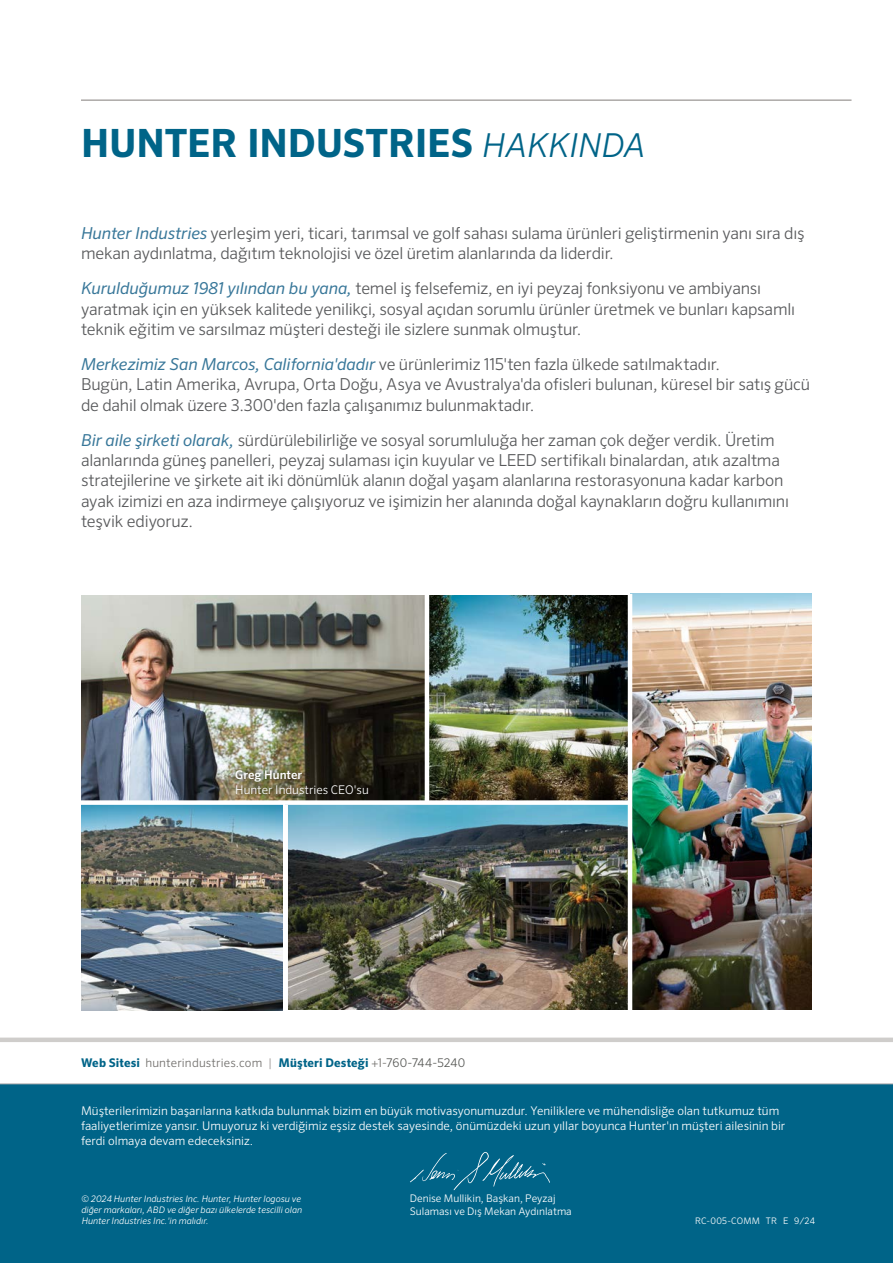
<style>
.page{position:relative;width:893px;height:1263px;background:#fff}
.page>*{position:absolute;margin:0;border:0;box-sizing:border-box;transform-origin:0 0}
.t1{font:700 39px "Sero Pro";letter-spacing:-.005em;color:#006488}
.t2{font:300 16.5px/20.2px "Sero Pro";letter-spacing:-.015em;color:#58595b}
.t3{font:300 12px/15px "Sero Pro";color:#fff}
.t4{font:700 12px "Sero Pro";letter-spacing:.01em;color:#006488}
.t5{font:500 12px "Sero Pro";color:#fff}
.t6{font:300 10.5px/12.6px "Sero Pro";color:#fff}
.t7{font:italic 300 9px/10.8px "Sero Pro";color:#fff}
.t8{font:300 9px "Sero Pro";letter-spacing:.02em;color:#fff}
.s1{font-weight:300;font-style:italic;font-size:33px}
.s2{font-weight:400;font-style:italic;color:#387799}
.s3{font-weight:300;color:#716f6c}
.s4{font-weight:300;color:#9c9896}
.s5{font-weight:300;color:#585956}
</style>
<div class="page">
<div style="left:0;top:1037px;width:893px;height:5px;background:#cfcdcb"></div>
<div style="left:0;top:1084px;width:893px;height:179px;background:#006488"></div>
<hr style="left:0;top:1084px;width:893px;height:1px;background:#a7a9ac">
<hr style="left:81px;top:99px;width:770px;height:2px;background:#aca9a7">
<img style="left:81px;top:805px;width:202px;height:205px">
<img style="left:632px;top:594px;width:180px;height:416px">
<img style="left:81px;top:595px;width:547px;height:205px">
<img style="left:288px;top:805px;width:340px;height:205px">
<div style="left:229px;top:763px;width:146px;height:38px;background:#000;opacity:.47"></div>
<hr style="left:425px;top:594px;width:4px;height:208px;background:#fff">
<svg style="left:410px;top:1152px;width:140px;height:38px"></svg>
<h1 class="t1" style="left:81px;top:120px;width:566px">HUNTER INDUSTRIES <span class="s1">HAKKINDA</span></h1>
<p class="t2" style="left:81px;top:223px;width:725px"><span class="s2">Hunter Industries</span> yerleşim yeri, ticari, tarımsal ve golf sahası sulama ürünleri geliştirmenin yanı sıra dış mekan aydınlatma, dağıtım teknolojisi ve özel üretim alanlarında da liderdir.</p>
<p class="t2" style="left:81px;top:278px;width:715px"><span class="s2">Kurulduğumuz 1981 yılından bu yana,</span> temel iş felsefemiz, en iyi peyzaj fonksiyonu ve ambiyansı yaratmak için en yüksek kalitede yenilikçi, sosyal açıdan sorumlu ürünler üretmek ve bunları kapsamlı teknik eğitim ve sarsılmaz müşteri desteği ile sizlere sunmak olmuştur.</p>
<p class="t2" style="left:81px;top:354px;width:731px"><span class="s2">Merkezimiz San Marcos, California'dadır</span> ve ürünlerimiz 115'ten fazla ülkede satılmaktadır.<br>Bugün, Latin Amerika, Avrupa, Orta Doğu, Asya ve Avustralya'da ofisleri bulunan, küresel bir satış gücü de dahil olmak üzere 3.300'den fazla çalışanımız bulunmaktadır.</p>
<p class="t2" style="left:81px;top:430px;width:709px"><span class="s2">Bir aile şirketi olarak,</span> sürdürülebilirliğe ve sosyal sorumluluğa her zaman çok değer verdik. Üretim alanlarında güneş panelleri, peyzaj sulaması için kuyular ve LEED sertifikalı binalardan, atık azaltma stratejilerine ve şirkete ait iki dönümlük alanın doğal yaşam alanlarına restorasyonuna kadar karbon ayak izimizi en aza indirmeye çalışıyoruz ve işimizin her alanında doğal kaynakların doğru kullanımını teşvik ediyoruz.</p>
<p class="t5" style="left:235px;top:767px;width:68px">Greg Hunter</p>
<p class="t3" style="left:235px;top:782px;width:135px">Hunter Industries CEO'su</p>
<p class="t4" style="left:81px;top:1056px;width:386px">Web Sitesi <span class="s3">hunterindustries.com</span> <span class="s4">|</span> Müşteri Desteği <span class="s3">+1-</span><span class="s5">760-744-5240</span></p>
<p class="t3" style="left:81px;top:1103px;width:706px">Müşterilerimizin başarılarına katkıda bulunmak bizim en büyük motivasyonumuzdur. Yeniliklere ve mühendisliğe olan tutkumuz tüm faaliyetlerimize yansır. Umuyoruz ki verdiğimiz eşsiz destek sayesinde, önümüzdeki uzun yıllar boyunca Hunter'ın müşteri ailesinin bir ferdi olmaya devam edeceksiniz.</p>
<p class="t7" style="left:81px;top:1193px;width:222px">© 2024 Hunter Industries Inc. Hunter, Hunter logosu ve diğer markaları, ABD ve diğer bazı ülkelerde tescilli olan<br>Hunter Industries Inc.'in malıdır.</p>
<p class="t6" style="left:410px;top:1192px;width:163px">Denise Mullikin, Başkan, Peyzaj<br>Sulaması ve Dış Mekan Aydınlatma</p>
<p class="t8" style="left:695px;top:1215px;width:121px">RC-005-COMM TR E 9/24</p>
</div>
